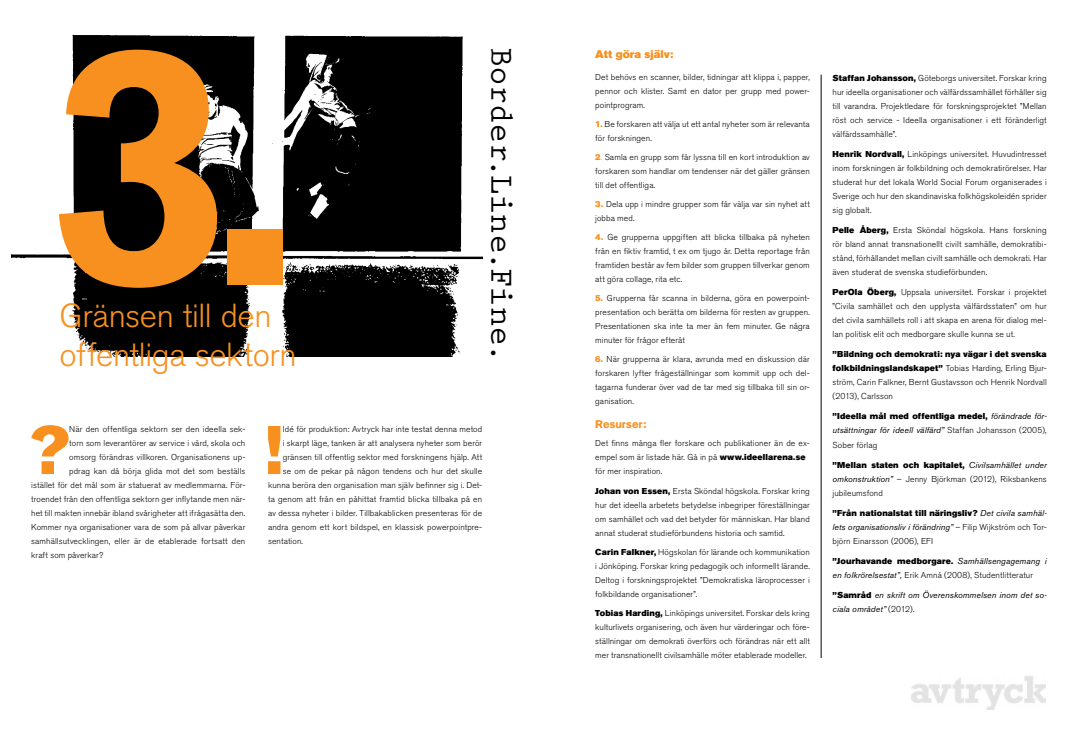
<style>
.page{position:relative;width:1078px;height:752px;background:#fff}
.page>*{position:absolute;margin:0;border:0;box-sizing:border-box;transform-origin:0 0}
.t1{font:700 340px "Rockwell";color:#f7901e}
.t2{font:68px "Akzidenz Grotesk BE Super";color:#f7901e}
.t3{font:300 33px/39.6px "Akzidenz Grotesk BE";letter-spacing:-.01em;color:#f7901e}
.t4{font:700 33px "Prestige Elite";letter-spacing:-.015em;color:#000}
.t5{font:11px "Akzidenz Grotesk BE Super";letter-spacing:.005em;color:#f7901e}
.t6{font:700 11px "Akzidenz Grotesk BE";letter-spacing:.005em;color:#f7901e}
.t7{font:300 8.5px/14px "Akzidenz Grotesk BE";letter-spacing:.01em;color:#000;text-align:justify}
.t8{font:8.5px "Akzidenz Grotesk BE Super";letter-spacing:.015em;color:#000}
.t9{font:italic 8.5px/14px "Akzidenz Grotesk BE";letter-spacing:.015em;color:#000}
.s1{font-family:"Akzidenz Grotesk BE Super";font-weight:400;color:#f7901e}
.s2{color:#f7901e}
.s3{font-family:"Akzidenz Grotesk BE Super";font-weight:400}
.s4{font-family:"Akzidenz Grotesk BE";font-style:italic}
.s5{font-weight:400;font-style:italic}
.s6{font-family:"Akzidenz Grotesk BE Super";font-style:normal}
.s7{font-weight:300;font-style:normal}
</style>
<div class="page">
<img style="left:11px;top:34px;width:472px;height:322px">
<hr style="left:820px;top:75px;width:1px;height:582px;background:#000">
<img style="left:911px;top:676px;width:134px;height:32px">
<h1 class="t1" style="left:47px;top:-36px;width:270px">3.</h1>
<h3 class="t3" style="left:60px;top:296px;width:239px">Gränsen till den offentliga sektorn</h3>
<h3 class="t4" style="left:519px;top:47px;width:317px;rotate:90deg">Border.Line.Fine.</h3>
<h2 class="t2" style="left:28px;top:410px;width:43px">?</h2>
<p class="t7" style="left:69px;top:422px;width:178px">När den offentliga sektorn ser den ideella sek-</p>
<p class="t7" style="left:69px;top:436px;width:177px">torn som leverantörer av service i vård, skola och</p>
<p class="t7" style="left:69px;top:450px;width:178px">omsorg förändras villkoren. Organisationens up-</p>
<p class="t7" style="left:69px;top:464px;width:178px">pdrag kan då börja glida mot det som beställs</p>
<p class="t7" style="left:31px;top:478px;width:216px">istället för det mål som är statuerat av medlemmarna. För-</p>
<p class="t7" style="left:31px;top:492px;width:216px">troendet från den offentliga sektorn ger inflytande men när-</p>
<p class="t7" style="left:31px;top:506px;width:215px">het till makten innebär ibland svårigheter att ifrågasätta den.</p>
<p class="t7" style="left:31px;top:520px;width:215px">Kommer nya organisationer vara de som på allvar påverkar</p>
<p class="t7" style="left:31px;top:534px;width:215px">samhällsutvecklingen, eller är de etablerade fortsatt den</p>
<p class="t7" style="left:31px;top:548px;width:73px">kraft som påverkar?</p>
<h2 class="t2" style="left:263px;top:410px;width:21px">!</h2>
<p class="t7" style="left:283px;top:422px;width:201px">Idé för produktion: Avtryck har inte testat denna metod</p>
<p class="t7" style="left:283px;top:436px;width:201px">i skarpt läge, tanken är att analysera nyheter som berör</p>
<p class="t7" style="left:283px;top:450px;width:201px">gränsen till offentlig sektor med forskningens hjälp. Att</p>
<p class="t7" style="left:283px;top:464px;width:201px">se om de pekar på någon tendens och hur det skulle</p>
<p class="t7" style="left:268px;top:478px;width:216px">kunna beröra den organisation man själv befinner sig i. Det-</p>
<p class="t7" style="left:268px;top:492px;width:216px">ta genom att från en påhittat framtid blicka tillbaka på en</p>
<p class="t7" style="left:268px;top:506px;width:216px">av dessa nyheter i bilder. Tillbakablicken presenteras för de</p>
<p class="t7" style="left:268px;top:520px;width:216px">andra genom ett kort bildspel, en klassisk powerpointpre-</p>
<p class="t7" style="left:268px;top:534px;width:36px">sentation.</p>
<p class="t5" style="left:595px;top:48px;width:80px">Att göra själv:</p>
<p class="t7" style="left:595px;top:70px;width:216px">Det behövs en scanner, bilder, tidningar att klippa i, papper, pennor och klister. Samt en dator per grupp med power&shy;pointprogram.</p>
<p class="t7" style="left:595px;top:117px;width:216px"><span class="s1">1.</span> Be forskaren att välja ut ett antal nyheter som är relevanta för forskningen.</p>
<p class="t7" style="left:595px;top:150px;width:216px"><span class="s1">2</span><span class="s2">.</span> Samla en grupp som får lyssna till en kort introduktion av forskaren som handlar om tendenser när det gäller gränsen till det offentliga.</p>
<p class="t7" style="left:595px;top:197px;width:216px"><span class="s1">3.</span> Dela upp i mindre grupper som får välja var sin nyhet att jobba med.</p>
<p class="t7" style="left:595px;top:230px;width:216px"><span class="s1">4.</span> Ge grupperna uppgiften att blicka tillbaka på nyheten från en fiktiv framtid, t ex om tjugo år. Detta reportage från framtiden består av fem bilder som gruppen tillverkar genom att göra collage, rita etc.</p>
<p class="t7" style="left:595px;top:291px;width:216px"><span class="s1">5.</span> Grupperna får scanna in bilderna, göra en powerpoint&shy;presentation och berätta om bilderna för resten av gruppen.<br>Presentationen ska inte ta mer än fem minuter. Ge några minuter för frågor efteråt</p>
<p class="t7" style="left:595px;top:352px;width:216px"><span class="s1">6.</span> När grupperna är klara, avrunda med en diskussion där forskaren lyfter frågeställningar som kommit upp och del&shy;tagarna funderar över vad de tar med sig tillbaka till sin or&shy;ganisation.</p>
<p class="t6" style="left:595px;top:417px;width:52px">Resurser:</p>
<p class="t7" style="left:595px;top:435px;width:216px;text-align:left">Det finns många fler forskare och publikationer än de ex&shy;empel som är listade här. Gå in på <span class="s3">www.ideellarena.se </span>för mer inspiration.</p>
<p class="t7" style="left:595px;top:483px;width:216px"><span class="s3">Johan von Essen,</span> Ersta Sköndal högskola. Forskar kring hur det ideella arbetets betydelse inbegriper föreställningar om samhället och vad det betyder för människan. Har bland annat studerat studieförbundens historia och samtid.</p>
<p class="t7" style="left:595px;top:544px;width:216px"><span class="s3">Carin Falkner,</span> Högskolan för lärande och kommunikation i Jönköping. Forskar kring pedagogik och informellt lärande.<br>Deltog i forskningsprojektet ”Demokratiska läroprocesser i folkbildande organisationer”.</p>
<p class="t7" style="left:595px;top:605px;width:216px"><span class="s3">Tobias Harding,</span> Linköpings universitet. Forskar dels kring kulturlivets organisering, och även hur värderingar och före&shy;ställningar om demokrati överförs och förändras när ett allt mer transnationellt civilsamhälle möter etablerade modeller.</p>
<p class="t7" style="left:832px;top:71px;width:216px"><span class="s3">Staffan Johansson,</span> Göteborgs universitet. Forskar kring hur ideella organisationer och välfärdssamhället förhåller sig till varandra. Projektledare för forskningsprojektet ”Mellan röst och service - Ideella organisationer i ett föränderligt välfärdssamhälle”.</p>
<p class="t7" style="left:832px;top:147px;width:216px"><span class="s3">Henrik Nordvall,</span> Linköpings universitet. Huvudintresset inom forskningen är folkbildning och demokratirörelser. Har studerat hur det lokala World Social Forum organiserades i Sverige och hur den skandinaviska folkhögskoleidén sprider sig globalt.</p>
<p class="t7" style="left:832px;top:223px;width:216px"><span class="s3">Pelle Åberg,</span> Ersta Sköndal högskola. Hans forskning rör bland annat transnationellt civilt samhälle, demokratibi&shy;stånd, förhållandet mellan civilt samhälle och demokrati. Har även studerat de svenska studieförbunden.</p>
<p class="t7" style="left:832px;top:285px;width:216px"><span class="s3">PerOla Öberg,</span> Uppsala universitet. Forskar i projektet ”Civila samhället och den upplysta välfärdsstaten” om hur det civila samhällets roll i att skapa en arena för dialog mel&shy;lan politisk elit och medborgare skulle kunna se ut.</p>
<p class="t8" style="left:832px;top:349px;width:215px">”Bildning och demokrati: nya vägar i det svenska</p>
<p class="t7" style="left:832px;top:361px;width:216px"><span class="s3">folkbildningslandskapet”</span> Tobias Harding, Erling Bjur&shy;ström, Carin Falkner, Bernt Gustavsson och Henrik Nordvall (2013), Carlsson</p>
<p class="t8" style="left:832px;top:411px;width:216px">”Ideella mål med offentliga medel, <span class="s4">förändrade för-</span></p>
<p class="t7" style="left:832px;top:423px;width:215px"><span class="s5">utsättningar för ideell välfärd”</span> Staffan Johansson (2005),<br>Sober förlag</p>
<p class="t8" style="left:832px;top:459px;width:216px">”Mellan staten och kapitalet, <span class="s4">Civilsamhället under</span></p>
<p class="t7" style="left:832px;top:471px;width:216px"><span class="s5">omkonstruktion”</span> – Jenny Björkman (2012), Riksbankens jubileumsfond</p>
<p class="t8" style="left:832px;top:507px;width:216px">”Från nationalstat till näringsliv? <span class="s4">Det civila samhäl-</span></p>
<p class="t7" style="left:832px;top:519px;width:216px"><span class="s5">lets organisationsliv i förändring”</span> – Filip Wijkström och Tor&shy;björn Einarsson (2006), EFI</p>
<p class="t8" style="left:832px;top:555px;width:216px">”Jourhavande medborgare. <span class="s4">Samhällsengagemang i</span></p>
<p class="t7" style="left:832px;top:567px;width:202px"><span class="s5">en folkrörelsestat”,</span> Erik Amnå (2008), Studentlitteratur</p>
<p class="t9" style="left:832px;top:587px;width:216px"><span class="s6">”Samråd</span> en skrift om Överenskommelsen inom det so&shy;ciala området” <span class="s7">(2012).</span></p>
</div>
